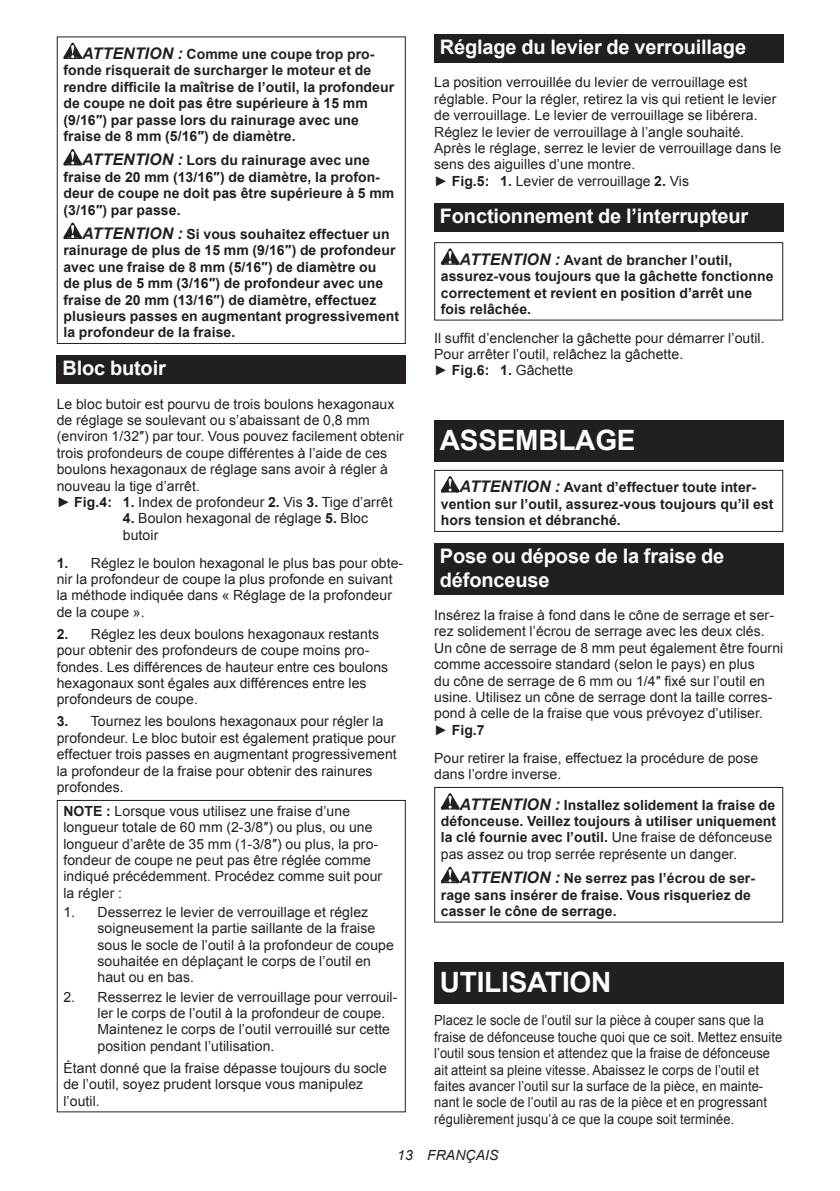
<style>
.page{position:relative;width:840px;height:1191px;background:#fff}
.page>*{position:absolute;margin:0;border:0;box-sizing:border-box;transform-origin:0 0}
.t1{font:700 28px "Arial";letter-spacing:-.01em;color:#fff}
.t2{font:700 20px/23.4px "Arial";letter-spacing:-.01em;color:#fff}
.t3{font:14px/16.4px "Arial";letter-spacing:.005em;color:#231f20}
.t4{font:700 14px/16.4px "Arial";letter-spacing:.005em;color:#231f20}
.t5{font:14px/16.4px "Arial";letter-spacing:.005em;color:#231f20;scale:.92 1}
.t6{font:italic 14px "Arial";letter-spacing:.005em;color:#231f20}
.s1{font-style:italic;font-size:16px}
.s2{font-weight:700}
.s3{font-weight:400}
</style>
<div class="page">
<svg style="left:63px;top:43px;width:19px;height:16px"></svg>
<svg style="left:63px;top:149px;width:19px;height:16px"></svg>
<svg style="left:63px;top:223px;width:19px;height:16px"></svg>
<div style="left:57px;top:36px;width:348px;height:308px;border:1px solid #231f20"></div>
<div style="left:57px;top:355px;width:348px;height:29px;background:#231f20"></div>
<div style="left:57px;top:800px;width:348px;height:312px;border:1px solid #231f20"></div>
<div style="left:434px;top:34px;width:348px;height:29px;background:#231f20"></div>
<div style="left:434px;top:203px;width:348px;height:28px;background:#231f20"></div>
<svg style="left:440px;top:248px;width:19px;height:17px"></svg>
<div style="left:434px;top:242px;width:348px;height:78px;border:1px solid #231f20"></div>
<div style="left:434px;top:421px;width:348px;height:41px;background:#231f20"></div>
<svg style="left:440px;top:476px;width:19px;height:16px"></svg>
<div style="left:434px;top:470px;width:348px;height:62px;border:1px solid #231f20"></div>
<div style="left:434px;top:543px;width:348px;height:52px;background:#231f20"></div>
<svg style="left:440px;top:793px;width:19px;height:16px"></svg>
<svg style="left:440px;top:866px;width:19px;height:17px"></svg>
<div style="left:434px;top:787px;width:348px;height:135px;border:1px solid #231f20"></div>
<div style="left:434px;top:962px;width:348px;height:41px;background:#231f20"></div>
<p class="t4" style="left:63px;top:46px;width:332px;text-indent:19px"><span class="s1">ATTENTION :</span> Comme une coupe trop pro&shy;fonde risquerait de surcharger le moteur et de rendre difficile la maîtrise de l’outil, la profondeur de coupe ne doit pas être supérieure à 15 mm (9/16″) par passe lors du rainurage avec une fraise de 8 mm (5/16″) de diamètre.</p>
<p class="t4" style="left:63px;top:153px;width:332px;text-indent:19px"><span class="s1">ATTENTION :</span> Lors du rainurage avec une fraise de 20 mm (13/16″) de diamètre, la profon&shy;deur de coupe ne doit pas être supérieure à 5 mm (3/16″) par passe.</p>
<p class="t4" style="left:63px;top:226px;width:337px;text-indent:19px"><span class="s1">ATTENTION :</span> Si vous souhaitez effectuer un rainurage de plus de 15 mm (9/16″) de profondeur avec une fraise de 8 mm (5/16″) de diamètre ou<br>de plus de 5 mm (3/16″) de profondeur avec une fraise de 20 mm (13/16″) de diamètre, effectuez plusieurs passes en augmentant progressivement la profondeur de la fraise.</p>
<h2 class="t2" style="left:62px;top:357px;width:105px">Bloc butoir</h2>
<p class="t3" style="left:57px;top:396px;width:348px">Le bloc butoir est pourvu de trois boulons hexagonaux de réglage se soulevant ou s’abaissant de 0,8 mm (environ 1/32″) par tour. Vous pouvez facilement obtenir trois profondeurs de coupe différentes à l’aide de ces boulons hexagonaux de réglage sans avoir à régler à nouveau la tige d’arrêt.<br>► <span class="s2">Fig.4: 1.</span> Index de profondeur <span class="s2">2.</span> Vis <span class="s2">3.</span> Tige d’arrêt</p>
<p class="t3" style="left:123px;top:510px;width:246px"><span class="s2">4.</span> Boulon hexagonal de réglage <span class="s2">5.</span> Bloc butoir</p>
<p class="t3" style="left:57px;top:554px;width:348px"><span class="s2">1.</span> Réglez le boulon hexagonal le plus bas pour obte&shy;nir la profondeur de coupe la plus profonde en suivant la méthode indiquée dans « Réglage de la profondeur de la coupe ».</p>
<p class="t3" style="left:57px;top:626px;width:333px"><span class="s2">2.</span> Réglez les deux boulons hexagonaux restants pour obtenir des profondeurs de coupe moins pro&shy;fondes. Les différences de hauteur entre ces boulons hexagonaux sont égales aux différences entre les profondeurs de coupe.</p>
<p class="t3" style="left:57px;top:713px;width:341px"><span class="s2">3.</span> Tournez les boulons hexagonaux pour régler la profondeur. Le bloc butoir est également pratique pour effectuer trois passes en augmentant progressivement la profondeur de la fraise pour obtenir des rainures profondes.</p>
<p class="t3" style="left:63px;top:803px;width:320px"><span class="s2">NOTE :</span> Lorsque vous utilisez une fraise d’une longueur totale de 60 mm (2-3/8″) ou plus, ou une longueur d’arête de 35 mm (1-3/8″) ou plus, la pro&shy;fondeur de coupe ne peut pas être réglée comme indiqué précédemment. Procédez comme suit pour la régler :</p>
<p class="t3" style="left:97px;top:904px;width:298px;text-indent:-34px">1. Desserrez le levier de verrouillage et réglez soigneusement la partie saillante de la fraise sous le socle de l’outil à la profondeur de coupe souhaitée en déplaçant le corps de l’outil en haut ou en bas.</p>
<p class="t3" style="left:97px;top:988px;width:301px;text-indent:-34px">2. Resserrez le levier de verrouillage pour verrouil&shy;ler le corps de l’outil à la profondeur de coupe.<br>Maintenez le corps de l’outil verrouillé sur cette position pendant l’utilisation.</p>
<p class="t3" style="left:63px;top:1060px;width:325px">Étant donné que la fraise dépasse toujours du socle de l’outil, soyez prudent lorsque vous manipulez l’outil.</p>
<h2 class="t2" style="left:439px;top:36px;width:307px">Réglage du levier de verrouillage</h2>
<p class="t3" style="left:434px;top:74px;width:348px">La position verrouillée du levier de verrouillage est réglable. Pour la régler, retirez la vis qui retient le levier de verrouillage. Le levier de verrouillage se libérera.<br>Réglez le levier de verrouillage à l’angle souhaité.<br>Après le réglage, serrez le levier de verrouillage dans le sens des aiguilles d’une montre.<br>► <span class="s2">Fig.5: 1.</span> Levier de verrouillage <span class="s2">2.</span> Vis</p>
<h2 class="t2" style="left:439px;top:205px;width:310px">Fonctionnement de l’interrupteur</h2>
<p class="t4" style="left:440px;top:252px;width:334px;text-indent:19px"><span class="s1">ATTENTION :</span> Avant de brancher l’outil, assurez-vous toujours que la gâchette fonctionne correctement et revient en position d’arrêt une fois relâchée.</p>
<p class="t3" style="left:434px;top:330px;width:332px">Il suffit d’enclencher la gâchette pour démarrer l’outil.<br>Pour arrêter l’outil, relâchez la gâchette.<br>► <span class="s2">Fig.6: 1.</span> Gâchette</p>
<h1 class="t1" style="left:439px;top:422px;width:197px">ASSEMBLAGE</h1>
<p class="t4" style="left:440px;top:480px;width:334px;text-indent:19px"><span class="s1">ATTENTION :</span> Avant d’effectuer toute inter&shy;vention sur l’outil, assurez-vous toujours qu’il est hors tension et débranché.</p>
<h2 class="t2" style="left:439px;top:545px;width:286px">Pose ou dépose de la fraise de défonceuse</h2>
<p class="t3" style="left:434px;top:607px;width:350px">Insérez la fraise à fond dans le cône de serrage et ser&shy;rez solidement l’écrou de serrage avec les deux clés.<br>Un cône de serrage de 8 mm peut également être fourni comme accessoire standard (selon le pays) en plus<br>du cône de serrage de 6 mm ou 1/4″ fixé sur l’outil en usine. Utilisez un cône de serrage dont la taille corres&shy;pond à celle de la fraise que vous prévoyez d’utiliser.<br>► <span class="s2">Fig.7</span></p>
<p class="t3" style="left:434px;top:749px;width:325px">Pour retirer la fraise, effectuez la procédure de pose dans l’ordre inverse.</p>
<p class="t4" style="left:440px;top:797px;width:336px;text-indent:19px"><span class="s1">ATTENTION :</span> Installez solidement la fraise de défonceuse. Veillez toujours à utiliser uniquement la clé fournie avec l’outil. <span class="s3">Une fraise de défonceuse pas assez ou trop serrée représente un danger.</span></p>
<p class="t4" style="left:440px;top:870px;width:315px;text-indent:19px"><span class="s1">ATTENTION :</span> Ne serrez pas l’écrou de ser&shy;rage sans insérer de fraise. Vous risqueriez de casser le cône de serrage.</p>
<h1 class="t1" style="left:439px;top:963px;width:173px">UTILISATION</h1>
<p class="t5" style="left:434px;top:1012px;width:379px">Placez le socle de l’outil sur la pièce à couper sans que la fraise de défonceuse touche quoi que ce soit. Mettez ensuite l’outil sous tension et attendez que la fraise de défonceuse ait atteint sa pleine vitesse. Abaissez le corps de l’outil et faites avancer l’outil sur la surface de la pièce, en mainte&shy;nant le socle de l’outil au ras de la pièce et en progressant régulièrement jusqu’à ce que la coupe soit terminée.</p>
<p class="t6" style="left:397px;top:1146px;width:103px">13 FRANÇAIS</p>
</div>
